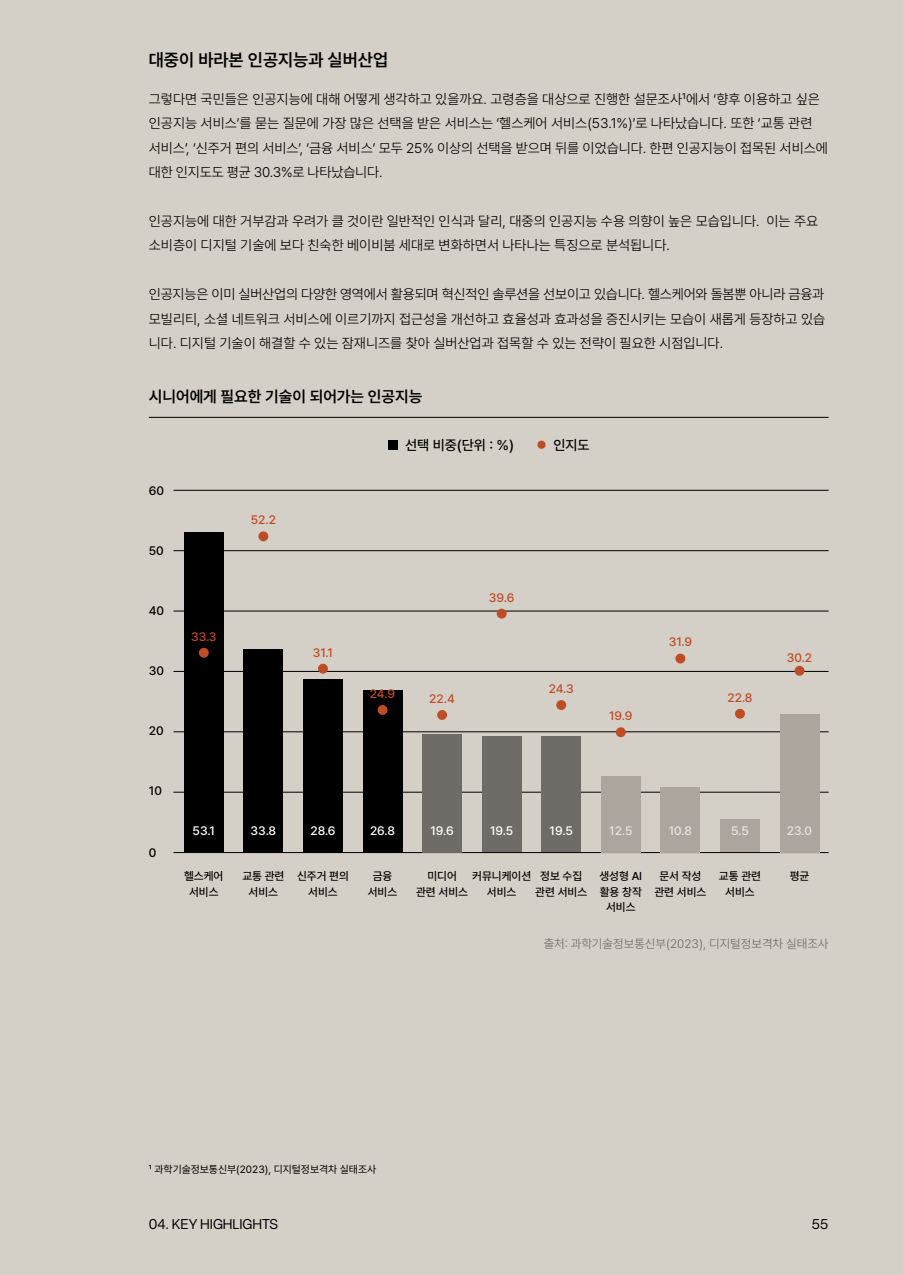
<style>
.page{position:relative;width:903px;height:1275px;background:#d4cfc7}
.page>*{position:absolute;margin:0;border:0;box-sizing:border-box;transform-origin:0 0}
.t1{font:600 17.5px "Pretendard";color:#000}
.t2{font:600 15.75px "Pretendard";color:#000}
.t3{font:300 14px/24.5px "Pretendard";color:#000}
.t4{font:14px "Elza";color:#000}
.t5{font:500 14px "Pretendard";color:#000}
.t6{font:500 12.25px "Pretendard";color:#be4c26}
.t7{font:300 12.25px "Pretendard";color:#6f6b67}
.t8{font:500 12.25px "Pretendard";color:#fff}
.t9{font:500 12.25px "Pretendard";color:#e7e3df}
.t10{font:500 12.25px "Pretendard";color:#000}
.t11{font:500 11.38px/15.8px "Pretendard";color:#000;text-align:center}
.t12{font:10.5px "Pretendard";color:#000}
</style>
<div class="page">
<hr style="left:149px;top:417px;width:679px;height:1px;background:#000">
<hr style="left:173px;top:852px;width:655px;height:1px;background:#000">
<hr style="left:173px;top:731px;width:655px;height:1px;background:#000">
<hr style="left:173px;top:671px;width:655px;height:1px;background:#000">
<hr style="left:173px;top:550px;width:655px;height:1px;background:#000">
<hr style="left:173px;top:611px;width:655px;height:1px;background:#000">
<hr style="left:173px;top:490px;width:655px;height:1px;background:#000">
<hr style="left:173px;top:792px;width:655px;height:1px;background:#000">
<div style="left:184px;top:532px;width:40px;height:320px;background:#000"></div>
<div style="left:244px;top:649px;width:39px;height:203px;background:#000"></div>
<div style="left:303px;top:679px;width:40px;height:173px;background:#000"></div>
<div style="left:363px;top:690px;width:39px;height:162px;background:#000"></div>
<div style="left:422px;top:734px;width:40px;height:118px;background:#6f6b67"></div>
<div style="left:482px;top:736px;width:39px;height:116px;background:#6f6b67"></div>
<div style="left:541px;top:736px;width:40px;height:116px;background:#6f6b67"></div>
<div style="left:601px;top:776px;width:40px;height:76px;background:#aca59e"></div>
<div style="left:660px;top:787px;width:40px;height:65px;background:#aca59e"></div>
<div style="left:720px;top:820px;width:40px;height:32px;background:#aca59e"></div>
<div style="left:780px;top:714px;width:39px;height:138px;background:#aca59e"></div>
<div style="left:199px;top:648px;width:10px;height:10px;background:#be4c26;border-radius:50%"></div>
<div style="left:318px;top:664px;width:10px;height:10px;background:#be4c26;border-radius:50%"></div>
<div style="left:675px;top:654px;width:10px;height:9px;background:#be4c26;border-radius:50%"></div>
<div style="left:378px;top:705px;width:9px;height:10px;background:#be4c26;border-radius:50%"></div>
<div style="left:556px;top:700px;width:10px;height:10px;background:#be4c26;border-radius:50%"></div>
<div style="left:437px;top:710px;width:10px;height:10px;background:#be4c26;border-radius:50%"></div>
<div style="left:616px;top:727px;width:10px;height:10px;background:#be4c26;border-radius:50%"></div>
<div style="left:794px;top:666px;width:10px;height:10px;background:#be4c26;border-radius:50%"></div>
<div style="left:735px;top:709px;width:10px;height:10px;background:#be4c26;border-radius:50%"></div>
<div style="left:258px;top:531px;width:10px;height:10px;background:#be4c26;border-radius:50%"></div>
<div style="left:497px;top:609px;width:10px;height:10px;background:#be4c26;border-radius:50%"></div>
<div style="left:537px;top:441px;width:9px;height:8px;background:#be4c26;border-radius:50%"></div>
<div style="left:388px;top:440px;width:10px;height:10px;background:#000"></div>
<p class="t1" style="left:149px;top:47px;width:241px">대중이 바라본 인공지능과 실버산업</p>
<p class="t3" style="left:149px;top:86px;width:680px">그렇다면 국민들은 인공지능에 대해 어떻게 생각하고 있을까요. 고령층을 대상으로 진행한 설문조사¹에서 ‘향후 이용하고 싶은 인공지능 서비스’를 묻는 질문에 가장 많은 선택을 받은 서비스는 ‘헬스케어 서비스(53.1%)’로 나타났습니다. 또한 ‘교통 관련 서비스’, ‘신주거 편의 서비스’, ‘금융 서비스’ 모두 25% 이상의 선택을 받으며 뒤를 이었습니다. 한편 인공지능이 접목된 서비스에 대한 인지도도 평균 30.3%로 나타났습니다.</p>
<p class="t3" style="left:149px;top:208px;width:671px">인공지능에 대한 거부감과 우려가 클 것이란 일반적인 인식과 달리, 대중의 인공지능 수용 의향이 높은 모습입니다. 이는 주요 소비층이 디지털 기술에 보다 친숙한 베이비붐 세대로 변화하면서 나타나는 특징으로 분석됩니다.</p>
<p class="t3" style="left:149px;top:282px;width:678px;text-align:justify">인공지능은 이미 실버산업의 다양한 영역에서 활용되며 혁신적인 솔루션을 선보이고 있습니다. 헬스케어와 돌봄뿐 아니라 금융과 모빌리티, 소셜 네트워크 서비스에 이르기까지 접근성을 개선하고 효율성과 효과성을 증진시키는 모습이 새롭게 등장하고 있습 니다. 디지털 기술이 해결할 수 있는 잠재니즈를 찾아 실버산업과 접목할 수 있는 전략이 필요한 시점입니다.</p>
<p class="t2" style="left:149px;top:385px;width:275px">시니어에게 필요한 기술이 되어가는 인공지능</p>
<p class="t10" style="left:149px;top:482px;width:17px">60</p>
<p class="t10" style="left:149px;top:542px;width:16px">50</p>
<p class="t10" style="left:149px;top:602px;width:17px">40</p>
<p class="t10" style="left:149px;top:662px;width:17px">30</p>
<p class="t10" style="left:149px;top:722px;width:16px">20</p>
<p class="t10" style="left:149px;top:782px;width:15px">10</p>
<p class="t10" style="left:149px;top:844px;width:9px">0</p>
<p class="t6" style="left:251px;top:511px;width:27px">52.2</p>
<p class="t6" style="left:191px;top:628px;width:27px">33.3</p>
<p class="t6" style="left:313px;top:643px;width:22px">31.1</p>
<p class="t5" style="left:405px;top:435px;width:111px">선택 비중(단위 : %)</p>
<p class="t5" style="left:553px;top:435px;width:38px">인지도</p>
<p class="t6" style="left:370px;top:685px;width:27px">24.9</p>
<p class="t6" style="left:489px;top:588px;width:27px">39.6</p>
<p class="t6" style="left:669px;top:633px;width:25px">31.9</p>
<p class="t6" style="left:549px;top:680px;width:27px">24.3</p>
<p class="t6" style="left:429px;top:690px;width:27px">22.4</p>
<p class="t6" style="left:727px;top:688px;width:27px">22.8</p>
<p class="t6" style="left:609px;top:707px;width:25px">19.9</p>
<p class="t6" style="left:787px;top:649px;width:27px">30.2</p>
<p class="t8" style="left:193px;top:822px;width:24px">53.1</p>
<p class="t8" style="left:251px;top:822px;width:27px">33.8</p>
<p class="t8" style="left:310px;top:822px;width:27px">28.6</p>
<p class="t8" style="left:370px;top:822px;width:27px">26.8</p>
<p class="t8" style="left:430px;top:822px;width:25px">19.6</p>
<p class="t8" style="left:490px;top:822px;width:25px">19.5</p>
<p class="t8" style="left:549px;top:822px;width:25px">19.5</p>
<p class="t9" style="left:609px;top:822px;width:25px">12.5</p>
<p class="t9" style="left:669px;top:822px;width:25px">10.8</p>
<p class="t9" style="left:731px;top:822px;width:19px">5.5</p>
<p class="t9" style="left:787px;top:822px;width:27px">23.0</p>
<p class="t11" style="left:184px;top:867px;width:41px">헬스케어 서비스</p>
<p class="t11" style="left:242px;top:867px;width:44px">교통 관련 서비스</p>
<p class="t11" style="left:297px;top:867px;width:53px">신주거 편의 서비스</p>
<p class="t11" style="left:368px;top:867px;width:31px">금융 서비스</p>
<p class="t11" style="left:416px;top:867px;width:53px">미디어 관련 서비스</p>
<p class="t11" style="left:472px;top:867px;width:60px">커뮤니케이션 서비스</p>
<p class="t11" style="left:535px;top:867px;width:53px">정보 수집 관련 서비스</p>
<p class="t11" style="left:599px;top:867px;width:44px">생성형 AI 활용 창작 서비스</p>
<p class="t11" style="left:654px;top:867px;width:53px">문서 작성 관련 서비스</p>
<p class="t11" style="left:719px;top:867px;width:44px">교통 관련 서비스</p>
<p class="t11" style="left:790px;top:867px;width:21px">평균</p>
<p class="t7" style="left:544px;top:935px;width:286px">출처: 과학기술정보통신부(2023), 디지털정보격차 실태조사</p>
<p class="t12" style="left:149px;top:1162px;width:229px">¹ 과학기술정보통신부(2023), 디지털정보격차 실태조사</p>
<p class="t4" style="left:149px;top:1215px;width:131px">04. KEY HIGHLIGHTS</p>
<p class="t4" style="left:811px;top:1215px;width:19px">55</p>
</div>
